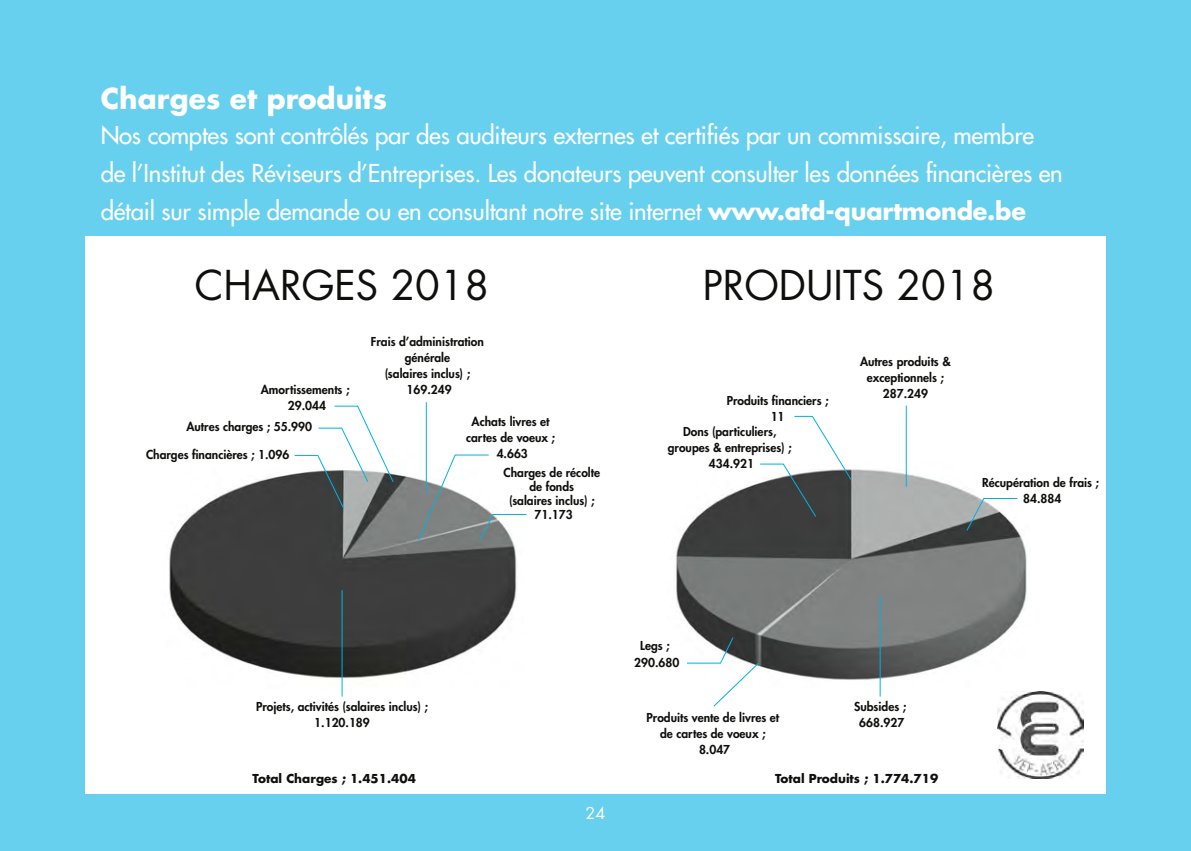
<style>
.page{position:relative;width:1191px;height:851px;background:#fff}
.page>*{position:absolute;margin:0;border:0;box-sizing:border-box;transform-origin:0 0}
.t1{font:40px "Futura Std";color:#0f0f0d}
.t2{font:700 28px "Futura Std";color:#fff}
.t3{font:500 24px/38px "Futura Std";letter-spacing:-.01em;color:#fff}
.t4{font:16px "Futura Std";color:#fff}
.t5{font:800 12px/16px "Futura Std";color:#0f0f0d;text-align:center}
.t6{font:700 12px "Futura Std";color:#0f0f0d}
.s1{font-weight:700}
</style>
<div class="page">
<div style="left:0;top:0;width:1191px;height:850px;background:#66d0ee"></div>
<div style="left:85px;top:236px;width:1021px;height:558px;background:#fff"></div>
<img style="left:169px;top:451px;width:348px;height:237px">
<img style="left:676px;top:462px;width:351px;height:226px">
<div style="left:971px;top:674px;width:119px;height:119px;background:#fff"></div>
<img style="left:997px;top:691px;width:86px;height:87px">
<hr style="left:905px;top:405px;width:1px;height:81px;background:#00b2e3">
<hr style="left:426px;top:402px;width:1px;height:91px;background:#00b2e3">
<svg style="left:759px;top:415px;width:93px;height:103px"></svg>
<hr style="left:341px;top:590px;width:1px;height:106px;background:#00b2e3">
<svg style="left:417px;top:454px;width:110px;height:87px"></svg>
<svg style="left:294px;top:405px;width:100px;height:105px"></svg>
<svg style="left:686px;top:636px;width:74px;height:71px"></svg>
<hr style="left:879px;top:595px;width:1px;height:101px;background:#00b2e3">
<svg style="left:965px;top:497px;width:53px;height:34px"></svg>
<h2 class="t2" style="left:101px;top:80px;width:288px">Charges et produits</h2>
<p class="t3" style="left:101px;top:116px;width:963px">Nos comptes sont contrôlés par des auditeurs externes et certifiés par un commissaire, membre de l’Institut des Réviseurs d’Entreprises. Les donateurs peuvent consulter les données financières en détail sur simple demande ou en consultant notre site internet <span class="s1">www.atd-quartmonde.be</span></p>
<h1 class="t1" style="left:195px;top:259px;width:296px">CHARGES 2018</h1>
<h1 class="t1" style="left:702px;top:259px;width:294px">PRODUITS 2018</h1>
<p class="t5" style="left:371px;top:333px;width:115px">Frais d’administration générale<br>(salaires inclus) ;<br>169.249</p>
<p class="t5" style="left:261px;top:381px;width:90px">Amortissements ;<br>29.044</p>
<p class="t5" style="left:726px;top:392px;width:103px">Produits financiers ;<br>11</p>
<p class="t5" style="left:466px;top:413px;width:91px">Achats livres et cartes de voeux ;<br>4.663</p>
<p class="t5" style="left:186px;top:419px;width:127px">Autres charges ; 55.990</p>
<p class="t5" style="left:668px;top:423px;width:125px">Dons (particuliers, groupes &amp; entreprises) ;<br>434.921</p>
<p class="t5" style="left:146px;top:447px;width:145px">Charges financières ; 1.096</p>
<p class="t5" style="left:503px;top:465px;width:98px;line-height:14px">Charges de récolte de fonds<br>(salaires inclus) ;<br>71.173</p>
<p class="t5" style="left:860px;top:353px;width:92px">Autres produits &amp; exceptionnels ;<br>287.249</p>
<p class="t5" style="left:982px;top:474px;width:118px">Récupération de frais ;<br>84.884</p>
<p class="t5" style="left:256px;top:699px;width:173px">Projets, activités (salaires inclus) ;<br>1.120.189</p>
<p class="t5" style="left:634px;top:638px;width:47px">Legs ;<br>290.680</p>
<p class="t5" style="left:646px;top:709px;width:134px">Produits vente de livres et de cartes de voeux ;<br>8.047</p>
<p class="t5" style="left:854px;top:699px;width:54px">Subsides ;<br>668.927</p>
<p class="t6" style="left:253px;top:770px;width:165px">Total Charges ; 1.451.404</p>
<p class="t6" style="left:775px;top:770px;width:165px">Total Produits ; 1.774.719</p>
<h3 class="t4" style="left:585px;top:802px;width:21px">24</h3>
</div>
